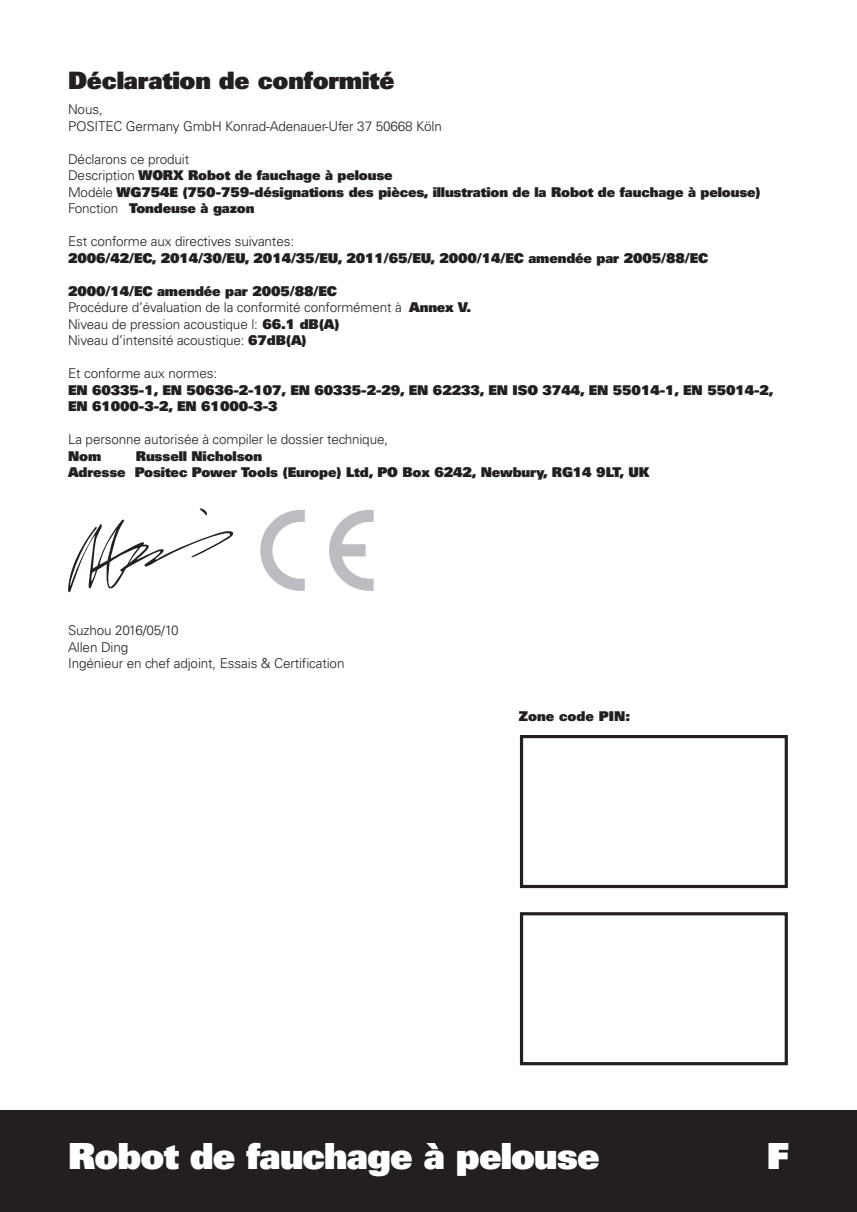
<style>
.page{position:relative;width:857px;height:1212px;background:#fff}
.page>*{position:absolute;margin:0;border:0;box-sizing:border-box;transform-origin:0 0}
.t1{font:900 36px "Univers";letter-spacing:-.025em;color:#fff}
.t2{font:900 24px "Univers";letter-spacing:-.01em;color:#231f20}
.t3{font:900 13.5px/16.5px "Univers";letter-spacing:-.01em;color:#231f20}
.t4{font:300 13.5px/16.5px "Univers";letter-spacing:-.01em;color:#231f20}
.s1{font-weight:300}
.s2{font-weight:900}
</style>
<div class="page">
<div style="left:0;top:1110px;width:857px;height:102px;background:#231f20"></div>
<svg style="left:68px;top:508px;width:166px;height:85px"></svg>
<svg style="left:260px;top:510px;width:45px;height:81px"></svg>
<svg style="left:329px;top:510px;width:45px;height:81px"></svg>
<div style="left:520px;top:735px;width:268px;height:153px;border:3px solid #231f20"></div>
<div style="left:520px;top:912px;width:268px;height:153px;border:3px solid #231f20"></div>
<h2 class="t2" style="left:68px;top:64px;width:328px">Déclaration de conformité</h2>
<p class="t4" style="left:68px;top:101px;width:375px">Nous,<br>POSITEC Germany GmbH Konrad-Adenauer-Ufer 37 50668 Köln</p>
<p class="t3" style="left:68px;top:150px;width:694px"><span class="s1">Déclarons ce produit<br>Description</span> WORX Robot de fauchage à pelouse<br><span class="s1">Modèle</span> WG754E (750-759-désignations des pièces, illustration de la Robot de fauchage à pelouse)<br><span class="s1">Fonction</span> Tondeuse à gazon</p>
<p class="t4" style="left:68px;top:233px;width:227px">Est conforme aux directives suivantes:</p>
<p class="t3" style="left:68px;top:249px;width:642px">2006/42/EC, 2014/30/EU, 2014/35/EU, 2011/65/EU, 2000/14/EC amendée par 2005/88/EC</p>
<p class="t4" style="left:68px;top:283px;width:405px"><span class="s2">2000/14/EC amendée par 2005/88/EC<br></span>Procédure d’évaluation de la conformité conformément à <span class="s2">Annex V.<br></span>Niveau de pression acoustique l: <span class="s2">66.1 dB(A)<br></span>Niveau d’intensité acoustique: <span class="s2">67dB(A)</span></p>
<p class="t4" style="left:68px;top:365px;width:151px">Et conforme aux normes:</p>
<p class="t3" style="left:68px;top:381px;width:707px">EN 60335-1, EN 50636-2-107, EN 60335-2-29, EN 62233, EN ISO 3744, EN 55014-1, EN 55014-2,<br>EN 61000-3-2, EN 61000-3-3</p>
<p class="t4" style="left:68px;top:431px;width:322px">La personne autorisée à compiler le dossier technique,</p>
<p class="t3" style="left:68px;top:447px;width:35px">Nom</p>
<p class="t3" style="left:68px;top:447px;width:583px;text-indent:68px">Russell Nicholson<br>Adresse Positec Power Tools (Europe) Ltd, PO Box 6242, Newbury, RG14 9LT, UK</p>
<p class="t4" style="left:68px;top:622px;width:278px">Suzhou 2016/05/10<br>Allen Ding<br>Ingénieur en chef adjoint, Essais &amp; Certification</p>
<p class="t3" style="left:519px;top:708px;width:113px">Zone code PIN:</p>
<h1 class="t1" style="left:68px;top:1132px;width:533px">Robot de fauchage à pelouse</h1>
<h1 class="t1" style="left:767px;top:1132px;width:23px">F</h1>
</div>
